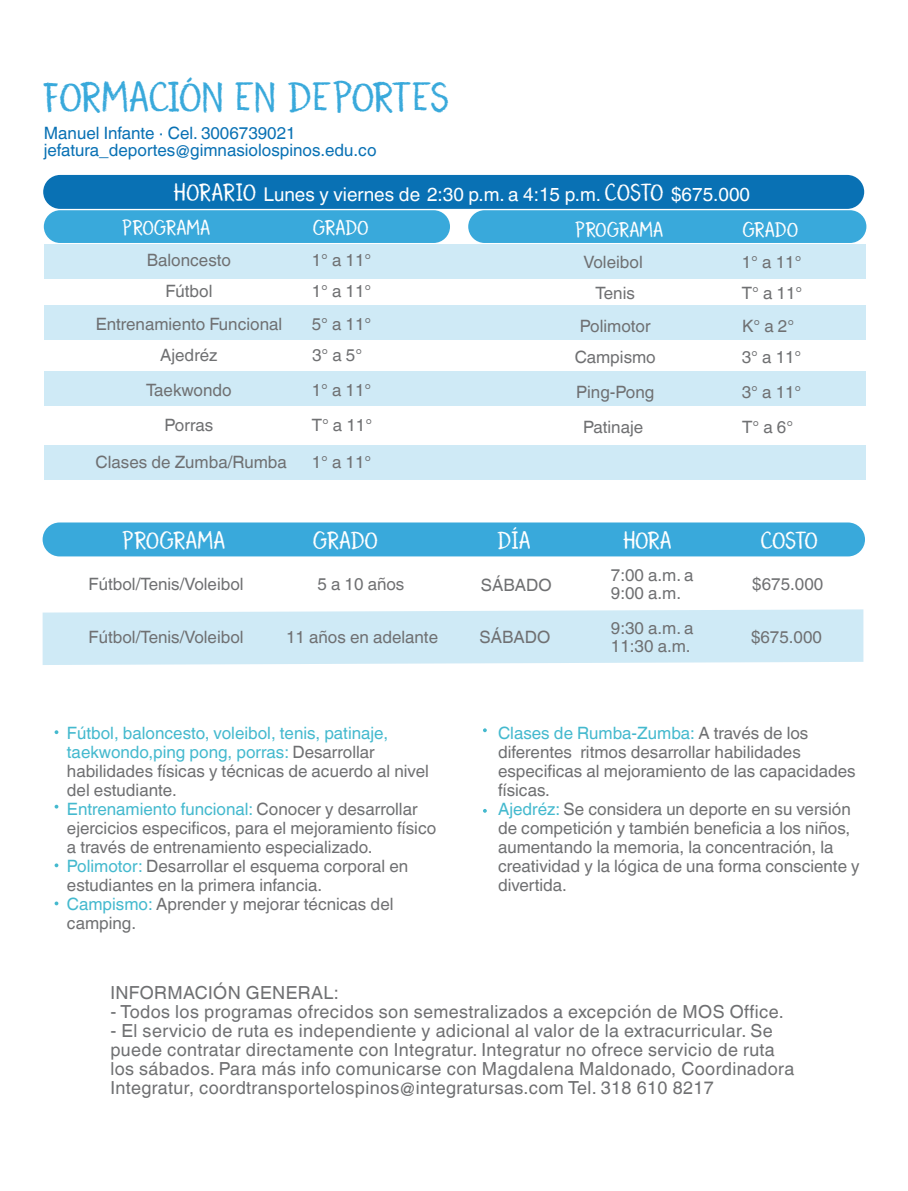
<style>
.page{position:relative;width:908px;height:1191px;background:#fff}
.page>*{position:absolute;margin:0;border:0;box-sizing:border-box;transform-origin:0 0}
.t1{font:38px "DK Borrowdale";letter-spacing:-.01em;color:#39a9db}
.t2{font:22px "DK Borrowdale";color:#fff}
.t3{font:19px "Helvetica World";color:#fff}
.t4{font:19px "DK Borrowdale";color:#fff}
.t5{font:18px/19px "Helvetica World";letter-spacing:.02em;color:#6f7072}
.t6{font:17px/19px "Helvetica World";color:#6f7072}
.t7{font:17px/17.4px "Helvetica World";color:#0971b4}
.s1{font-family:"DK Borrowdale";font-size:22px}
.s2{color:#44b9ce}
</style>
<div class="page">
<div style="left:44px;top:445px;width:821px;height:34px;background:#cfeaf6"></div>
<div style="left:44px;top:372px;width:821px;height:34px;background:#cfeaf6"></div>
<div style="left:44px;top:305px;width:821px;height:34px;background:#cfeaf6"></div>
<div style="left:44px;top:244px;width:821px;height:35px;background:#cfeaf6"></div>
<div style="left:43px;top:175px;width:820px;height:34px;background:#0971b4;border-radius:17px"></div>
<svg style="left:55px;top:730px;width:3px;height:4px"></svg>
<svg style="left:55px;top:804px;width:3px;height:4px"></svg>
<svg style="left:55px;top:863px;width:3px;height:4px"></svg>
<svg style="left:55px;top:901px;width:3px;height:4px"></svg>
<svg style="left:483px;top:728px;width:3px;height:4px"></svg>
<div style="left:44px;top:210px;width:406px;height:33px;background:#39a9db;border-radius:16px"></div>
<div style="left:468px;top:210px;width:398px;height:33px;background:#39a9db;border-radius:16px"></div>
<div style="left:43px;top:522px;width:821px;height:34px;background:#39a9db;border-radius:17px"></div>
<svg style="left:43px;top:609px;width:820px;height:56px;background:#d2ebf6"></svg>
<h1 class="t1" style="left:43px;top:73px;width:408px">FORMACIÓN EN DEPORTES</h1>
<p class="t7" style="left:44px;top:124px;width:334px">Manuel Infante · Cel. 3006739021 jefatura_deportes@gimnasiolospinos.edu.co</p>
<p class="t3" style="left:173px;top:183px;width:578px"><span class="s1">HORARIO</span> Lunes y viernes de 2:30 p.m. a 4:15 p.m. <span class="s1">COSTO</span> $675.000</p>
<p class="t4" style="left:122px;top:215px;width:90px">PROGRAMA</p>
<p class="t4" style="left:313px;top:215px;width:57px">GRADO</p>
<p class="t6" style="left:147px;top:251px;width:86px">Baloncesto</p>
<p class="t6" style="left:311px;top:251px;width:61px">1° a 11°</p>
<p class="t4" style="left:574px;top:217px;width:90px">PROGRAMA</p>
<p class="t4" style="left:742px;top:217px;width:57px">GRADO</p>
<p class="t6" style="left:583px;top:253px;width:61px">Voleibol</p>
<p class="t6" style="left:741px;top:253px;width:61px">1° a 11°</p>
<p class="t6" style="left:165px;top:282px;width:49px">Fútbol</p>
<p class="t6" style="left:311px;top:282px;width:61px">1° a 11°</p>
<p class="t6" style="left:595px;top:284px;width:41px">Tenis</p>
<p class="t6" style="left:741px;top:284px;width:62px">T° a 11°</p>
<p class="t6" style="left:96px;top:315px;width:188px">Entrenamiento Funcional</p>
<p class="t6" style="left:311px;top:315px;width:61px">5° a 11°</p>
<p class="t6" style="left:579px;top:317px;width:72px">Polimotor</p>
<p class="t6" style="left:741px;top:317px;width:54px">K° a 2°</p>
<p class="t6" style="left:160px;top:345px;width:59px">Ajedréz</p>
<p class="t6" style="left:312px;top:345px;width:52px">3° a 5°</p>
<p class="t6" style="left:574px;top:347px;width:83px">Campismo</p>
<p class="t6" style="left:741px;top:347px;width:61px">3° a 11°</p>
<p class="t6" style="left:146px;top:380px;width:87px">Taekwondo</p>
<p class="t6" style="left:311px;top:380px;width:61px">1° a 11°</p>
<p class="t6" style="left:576px;top:382px;width:79px">Ping-Pong</p>
<p class="t6" style="left:741px;top:382px;width:61px">3° a 11°</p>
<p class="t6" style="left:164px;top:416px;width:50px">Porras</p>
<p class="t6" style="left:311px;top:416px;width:62px">T° a 11°</p>
<p class="t6" style="left:583px;top:418px;width:61px">Patinaje</p>
<p class="t6" style="left:741px;top:418px;width:53px">T° a 6°</p>
<p class="t6" style="left:95px;top:452px;width:193px">Clases de Zumba/Rumba</p>
<p class="t6" style="left:311px;top:452px;width:61px">1° a 11°</p>
<p class="t2" style="left:122px;top:526px;width:105px">PROGRAMA</p>
<p class="t2" style="left:313px;top:526px;width:67px">GRADO</p>
<p class="t2" style="left:496px;top:526px;width:35px">DÍA</p>
<p class="t2" style="left:622px;top:526px;width:50px">HORA</p>
<p class="t2" style="left:760px;top:526px;width:59px">COSTO</p>
<p class="t6" style="left:610px;top:566px;width:84px;line-height:18px">7:00 a.m. a<br>9:00 a.m.</p>
<p class="t6" style="left:89px;top:575px;width:156px">Fútbol/Tenis/Voleibol</p>
<p class="t6" style="left:317px;top:575px;width:88px">5 a 10 años</p>
<p class="t6" style="left:480px;top:575px;width:72px">SÁBADO</p>
<p class="t6" style="left:752px;top:575px;width:72px">$675.000</p>
<p class="t6" style="left:610px;top:619px;width:84px;line-height:18px">9:30 a.m. a<br>11:30 a.m.</p>
<p class="t6" style="left:89px;top:627px;width:156px">Fútbol/Tenis/Voleibol</p>
<p class="t6" style="left:286px;top:627px;width:153px">11 años en adelante</p>
<p class="t6" style="left:479px;top:627px;width:72px">SÁBADO</p>
<p class="t6" style="left:750px;top:627px;width:72px">$675.000</p>
<p class="t6" style="left:67px;top:724px;width:370px"><span class="s2">Fútbol, baloncesto, voleibol, tenis, patinaje, taekwondo,ping pong, porras:</span> Desarrollar habilidades físicas y técnicas de acuerdo al nivel del estudiante.<br><span class="s2">Entrenamiento funcional:</span> Conocer y desarrollar ejercicios especificos, para el mejoramiento físico a través de entrenamiento especializado.<br><span class="s2">Polimotor:</span> Desarrollar el esquema corporal en estudiantes en la primera infancia.<br><span class="s2">Campismo:</span> Aprender y mejorar técnicas del camping.</p>
<p class="t6" style="left:498px;top:724px;width:363px"><span class="s2">Clases de Rumba-Zumba:</span> A través de los diferentes ritmos desarrollar habilidades especificas al mejoramiento de las capacidades físicas.<br><span class="s2">Ajedréz:</span> Se considera un deporte en su versión de competición y también beneficia a los niños, aumentando la memoria, la concentración, la creatividad y la lógica de una forma consciente y divertida.</p>
<p class="t5" style="left:110px;top:983px;width:230px">INFORMACIÓN GENERAL:</p>
<p class="t5" style="left:110px;top:1002px;width:674px">- Todos los programas ofrecidos son semestralizados a excepción de MOS Office.</p>
<p class="t5" style="left:110px;top:1021px;width:685px">- El servicio de ruta es independiente y adicional al valor de la extracurricular. Se puede contratar directamente con Integratur. Integratur no ofrece servicio de ruta los sábados. Para más info comunicarse con Magdalena Maldonado, Coordinadora Integratur, coordtransportelospinos@integratursas.com Tel. 318 610 8217</p>
</div>
